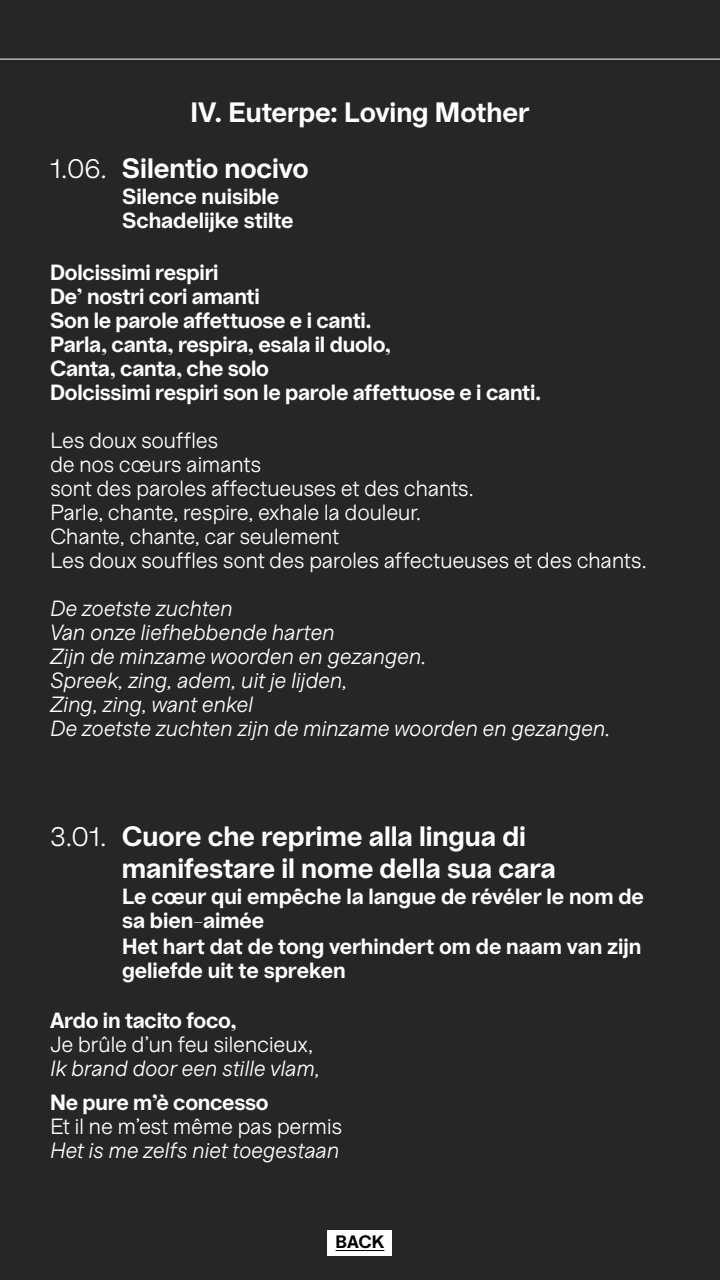
<style>
.page{position:relative;width:720px;height:1280px;background:#262626}
.page>*{position:absolute;margin:0;border:0;box-sizing:border-box;transform-origin:0 0}
.t1{font:700 28px/56px "aa Bozar";letter-spacing:-.005em;color:#fff}
.t2{font:700 22px/24px "aa Bozar";letter-spacing:-.01em;color:#fff}
.t3{font:22px/24px "aa Bozar";letter-spacing:-.02em;color:#fff}
.t4{font:italic 22px/24px "aa Bozar";letter-spacing:-.02em;color:#fff}
.t5{font:700 18px "aa Bozar";color:#000}
.s1{font-weight:400}
</style>
<div class="page">
<div style="left:328px;top:1230px;width:64px;height:26px;background:#fff"></div>
<hr style="left:336px;top:1250px;width:48px;height:1px;background:#000">
<hr style="left:0;top:59px;width:720px;height:1px;background:#fff">
<p class="t1" style="left:50px;top:84px;width:481px;text-indent:141px">IV. Euterpe: Loving Mother<br><span class="s1">1.06.</span> Silentio nocivo</p>
<p class="t2" style="left:122px;top:184px;width:173px">Silence nuisible<br>Schadelijke stilte</p>
<p class="t2" style="left:50px;top:260px;width:493px">Dolcissimi respiri<br>De’ nostri cori amanti<br>Son le parole affettuose e i canti.<br>Parla, canta, respira, esala il duolo,<br>Canta, canta, che solo<br>Dolcissimi respiri son le parole affettuose e i canti.</p>
<p class="t3" style="left:50px;top:428px;width:598px">Les doux souffles<br>de nos cœurs aimants<br>sont des paroles affectueuses et des chants.<br>Parle, chante, respire, exhale la douleur.<br>Chante, chante, car seulement<br>Les doux souffles sont des paroles affectueuses et des chants.</p>
<p class="t4" style="left:50px;top:596px;width:562px">De zoetste zuchten<br>Van onze liefhebbende harten<br>Zijn de minzame woorden en gezangen.<br>Spreek, zing, adem, uit je lijden,<br>Zing, zing, want enkel<br>De zoetste zuchten zijn de minzame woorden en gezangen.</p>
<p class="t1" style="left:122px;top:820px;width:435px;line-height:32px;text-indent:-72px"><span class="s1">3.01.</span> Cuore che reprime alla lingua di manifestare il nome della sua cara</p>
<p class="t2" style="left:122px;top:884px;width:523px">Le cœur qui empêche la langue de révéler le nom de sa bien‑aimée</p>
<p class="t2" style="left:122px;top:934px;width:521px">Het hart dat de tong verhindert om de naam van zijn geliefde uit te spreken</p>
<p class="t2" style="left:50px;top:1008px;width:188px">Ardo in tacito foco,</p>
<p class="t3" style="left:50px;top:1032px;width:265px">Je brûle d’un feu silencieux,</p>
<p class="t4" style="left:50px;top:1056px;width:272px">Ik brand door een stille vlam,</p>
<p class="t2" style="left:50px;top:1090px;width:220px">Ne pure m’è concesso</p>
<p class="t3" style="left:50px;top:1114px;width:294px">Et il ne m’est même pas permis</p>
<p class="t4" style="left:50px;top:1138px;width:291px">Het is me zelfs niet toegestaan</p>
<p class="t5" style="left:336px;top:1232px;width:50px">BACK</p>
</div>
